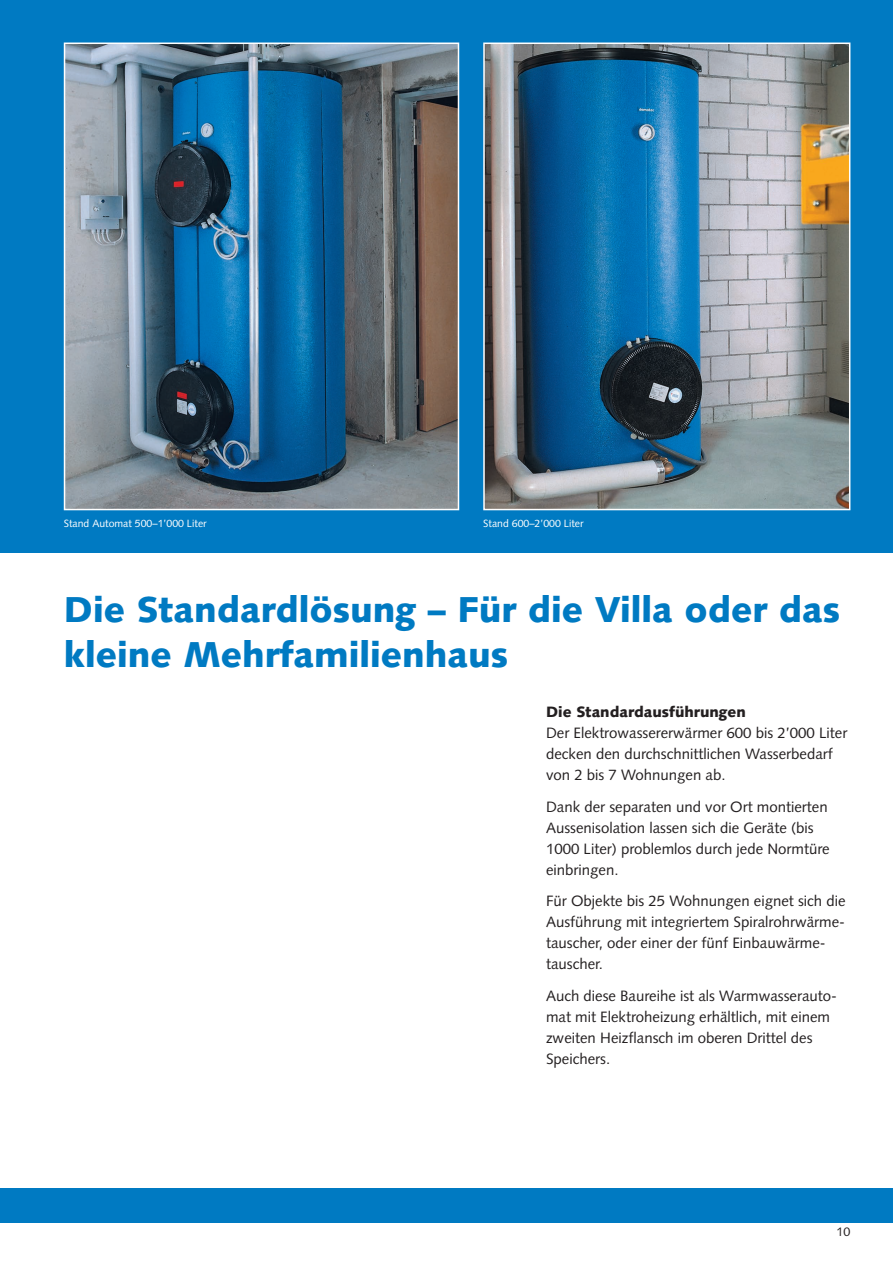
<style>
.page{position:relative;width:893px;height:1263px;background:#fff}
.page>*{position:absolute;margin:0;border:0;box-sizing:border-box;transform-origin:0 0}
.t1{font:900 36px/45px "Syntax";color:#007ac2}
.t2{font:15px/21px "Syntax";color:#231f20}
.t3{font:900 15px "Syntax";color:#231f20}
.t4{font:12.45px "Syntax";color:#231f20}
.t5{font:10.5px "Syntax";color:#fff}
</style>
<div class="page">
<div style="left:0;top:1188px;width:893px;height:34px;background:#007ac2"></div>
<div style="left:0;top:0;width:893px;height:553px;background:#007ac2"></div>
<img style="left:486px;top:46px;width:361px;height:461px">
<div style="left:483px;top:43px;width:367px;height:467px;border:2px solid #fff"></div>
<img style="left:67px;top:46px;width:389px;height:461px">
<div style="left:64px;top:43px;width:395px;height:467px;border:2px solid #fff"></div>
<p class="t5" style="left:64px;top:517px;width:144px">Stand Automat 500–1’000 Liter</p>
<p class="t5" style="left:483px;top:517px;width:102px">Stand 600–2’000 Liter</p>
<h1 class="t1" style="left:64px;top:587px;width:778px">Die Standardlösung – Für die Villa oder das kleine Mehrfamilienhaus</h1>
<p class="t3" style="left:546px;top:703px;width:201px">Die Standardausführungen</p>
<p class="t2" style="left:546px;top:722px;width:303px">Der Elektrowassererwärmer 600 bis 2’000 Liter decken den durchschnittlichen Wasserbedarf von 2 bis 7 Wohnungen ab.</p>
<p class="t2" style="left:546px;top:796px;width:285px">Dank der separaten und vor Ort montierten Aussenisolation lassen sich die Geräte (bis 1000 Liter) problemlos durch jede Normtüre einbringen.</p>
<p class="t2" style="left:546px;top:890px;width:301px">Für Objekte bis 25 Wohnungen eignet sich die Ausführung mit integriertem Spiralrohrwärme&shy;tauscher, oder einer der fünf Einbauwärme&shy;tauscher.</p>
<p class="t2" style="left:546px;top:985px;width:293px">Auch diese Baureihe ist als Warmwasserauto&shy;mat mit Elektroheizung erhältlich, mit einem zweiten Heizflansch im oberen Drittel des Speichers.</p>
<p class="t4" style="left:837px;top:1225px;width:15px">10</p>
</div>
